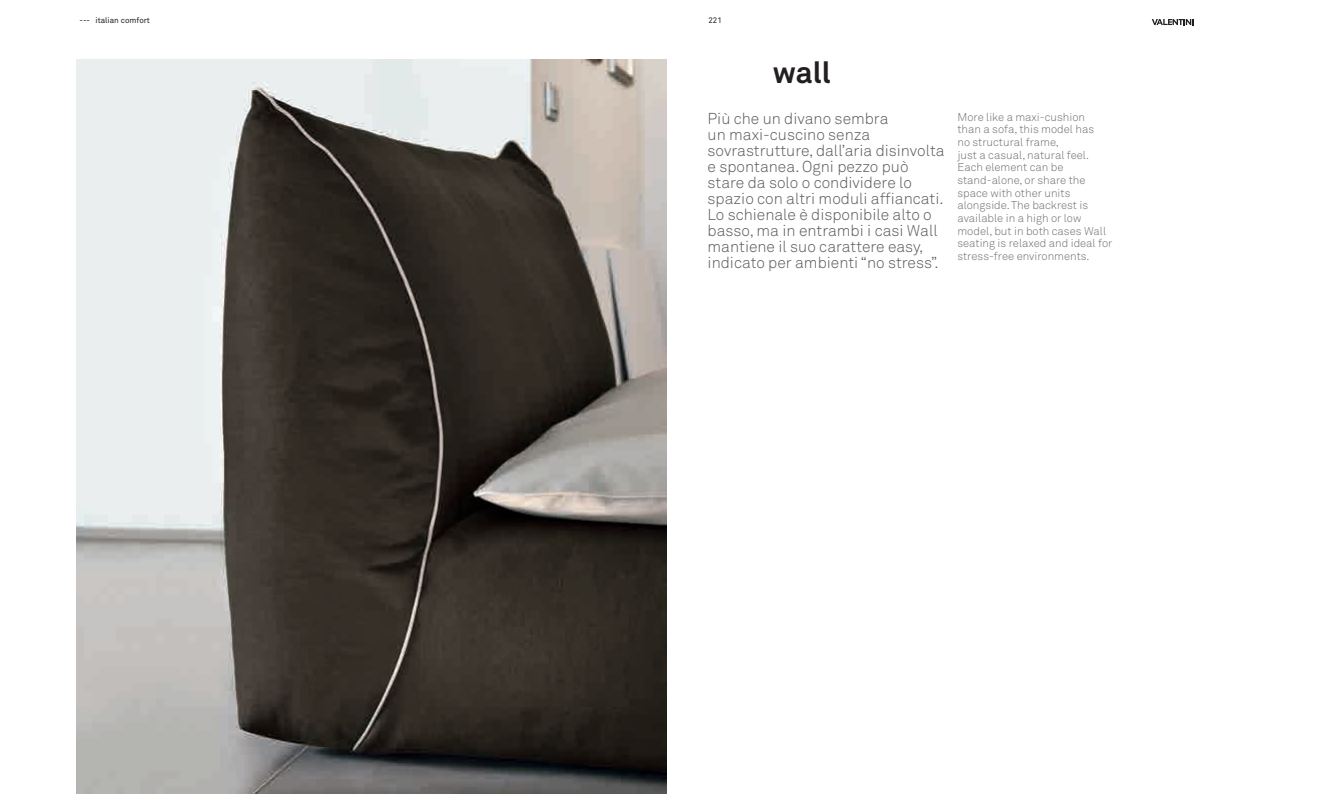
<style>
.page{position:relative;width:1333px;height:794px;background:#fff}
.page>*{position:absolute;margin:0;border:0;box-sizing:border-box;transform-origin:0 0}
.t1{font:700 30px "Akkurat";color:#231f20}
.t2{font:300 15.6px/16px "Akkurat";color:#57585a}
.t3{font:300 11.3px/12.7px "Akkurat";color:#6c6d70}
.t4{font:8px "Akkurat";color:#231f20}
</style>
<div class="page">
<img style="left:77px;top:60px;width:589px;height:734px">
<svg style="left:1151px;top:19px;width:42px;height:6px"></svg>
<p class="t4" style="left:79px;top:15px;width:72px">--- italian comfort</p>
<p class="t4" style="left:708px;top:15px;width:15px">221</p>
<h1 class="t1" style="left:772px;top:53px;width:59px">wall</h1>
<p class="t2" style="left:707px;top:111px;width:238px">Più che un divano sembra<br>un maxi-cuscino senza sovrastrutture, dall’aria disinvolta e spontanea. Ogni pezzo può stare da solo o condividere lo spazio con altri moduli affiancati.<br>Lo schienale è disponibile alto o basso, ma in entrambi i casi Wall mantiene il suo carattere easy, indicato per ambienti “no stress”.</p>
<p class="t3" style="left:957px;top:111px;width:156px">More like a maxi-cushion<br>than a sofa, this model has<br>no structural frame,<br>just a casual, natural feel.<br>Each element can be stand-alone, or share the space with other units alongside. The backrest is available in a high or low model, but in both cases Wall seating is relaxed and ideal for stress-free environments.</p>
</div>
